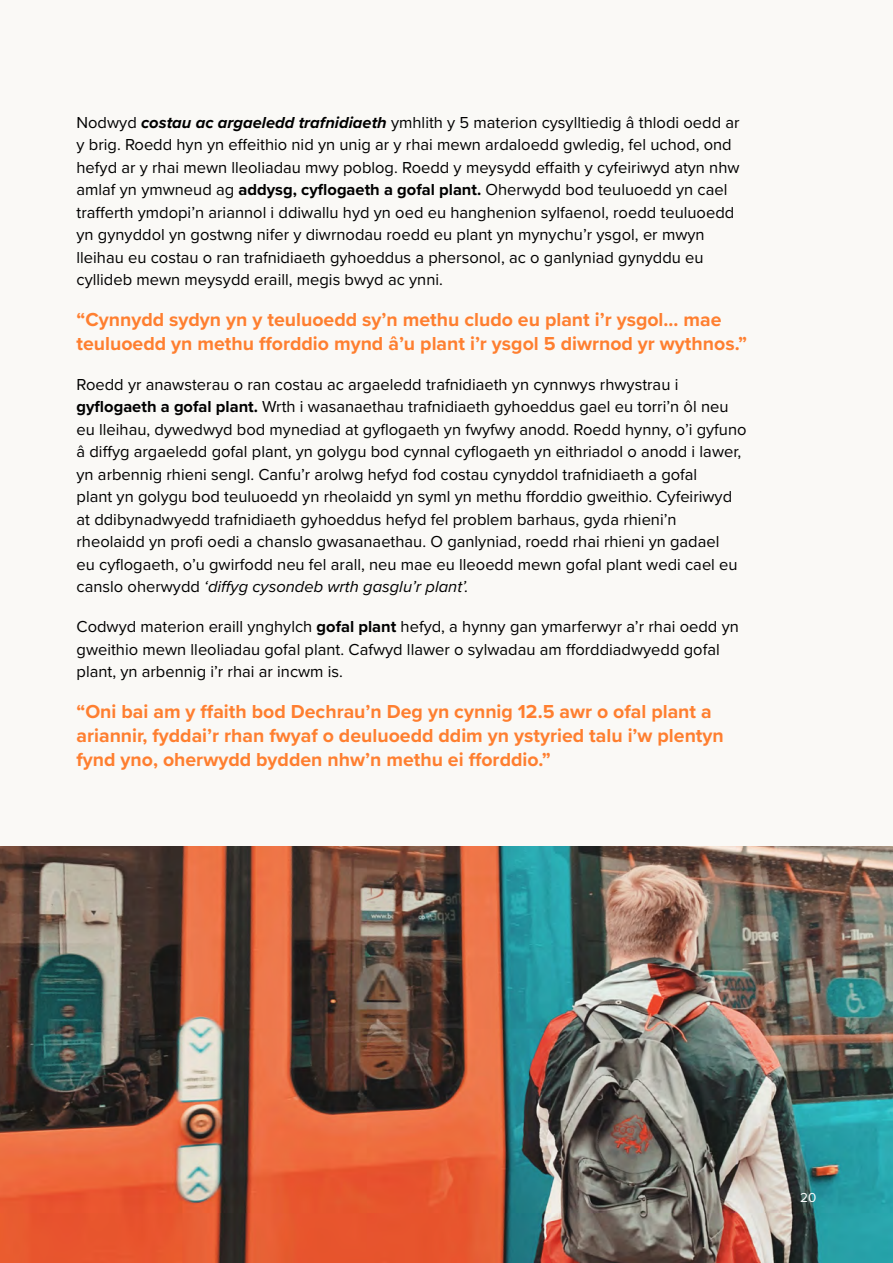
<style>
.page{position:relative;width:893px;height:1263px;background:#faf9f6}
.page>*{position:absolute;margin:0;border:0;box-sizing:border-box;transform-origin:0 0}
.t1{font:700 19.5px/24px "Proxima Nova";color:#ff7f30}
.t2{font:16.5px/22.5px "Proxima Nova";color:#000}
.t3{font:13.5px "Proxima Nova";color:#fff}
.s1{font-weight:700;font-style:italic}
.s2{font-weight:700}
.s3{font-style:italic}
</style>
<div class="page">
<img style="left:0;top:846px;width:893px;height:417px">
<p class="t2" style="left:77px;top:110px;width:665px">Nodwyd <span class="s1">costau ac argaeledd trafnidiaeth</span> ymhlith y 5 materion cysylltiedig â thlodi oedd ar y brig. Roedd hyn yn effeithio nid yn unig ar y rhai mewn ardaloedd gwledig, fel uchod, ond hefyd ar y rhai mewn lleoliadau mwy poblog. Roedd y meysydd effaith y cyfeiriwyd atyn nhw amlaf yn ymwneud ag <span class="s2">addysg, cyflogaeth a gofal plant.</span> Oherwydd bod teuluoedd yn cael trafferth ymdopi’n ariannol i ddiwallu hyd yn oed eu hanghenion sylfaenol, roedd teuluoedd yn gynyddol yn gostwng nifer y diwrnodau roedd eu plant yn mynychu’r ysgol, er mwyn lleihau eu costau o ran trafnidiaeth gyhoeddus a phersonol, ac o ganlyniad gynyddu eu cyllideb mewn meysydd eraill, megis bwyd ac ynni.</p>
<p class="t1" style="left:77px;top:307px;width:672px">“Cynnydd sydyn yn y teuluoedd sy’n methu cludo eu plant i’r ysgol… mae teuluoedd yn methu fforddio mynd â’u plant i’r ysgol 5 diwrnod yr wythnos.”</p>
<p class="t2" style="left:77px;top:372px;width:672px">Roedd yr anawsterau o ran costau ac argaeledd trafnidiaeth yn cynnwys rhwystrau i <span class="s2">gyflogaeth a gofal plant.</span> Wrth i wasanaethau trafnidiaeth gyhoeddus gael eu torri’n ôl neu eu lleihau, dywedwyd bod mynediad at gyflogaeth yn fwyfwy anodd. Roedd hynny, o’i gyfuno â diffyg argaeledd gofal plant, yn golygu bod cynnal cyflogaeth yn eithriadol o anodd i lawer, yn arbennig rhieni sengl. Canfu’r arolwg hefyd fod costau cynyddol trafnidiaeth a gofal<br>plant yn golygu bod teuluoedd yn rheolaidd yn syml yn methu fforddio gweithio. Cyfeiriwyd at ddibynadwyedd trafnidiaeth gyhoeddus hefyd fel problem barhaus, gyda rhieni’n rheolaidd yn profi oedi a chanslo gwasanaethau. O ganlyniad, roedd rhai rhieni yn gadael<br>eu cyflogaeth, o’u gwirfodd neu fel arall, neu mae eu lleoedd mewn gofal plant wedi cael eu canslo oherwydd <span class="s3">‘diffyg cysondeb wrth gasglu’r plant’.</span></p>
<p class="t2" style="left:77px;top:614px;width:664px">Codwyd materion eraill ynghylch <span class="s2">gofal plant</span> hefyd, a hynny gan ymarferwyr a’r rhai oedd yn gweithio mewn lleoliadau gofal plant. Cafwyd llawer o sylwadau am fforddiadwyedd gofal plant, yn arbennig i’r rhai ar incwm is.</p>
<p class="t1" style="left:77px;top:699px;width:649px">“Oni bai am y ffaith bod Dechrau’n Deg yn cynnig 12.5 awr o ofal plant a ariannir, fyddai’r rhan fwyaf o deuluoedd ddim yn ystyried talu i’w plentyn fynd yno, oherwydd bydden nhw’n methu ei fforddio.”</p>
<p class="t3" style="left:800px;top:1188px;width:18px">20</p>
</div>
